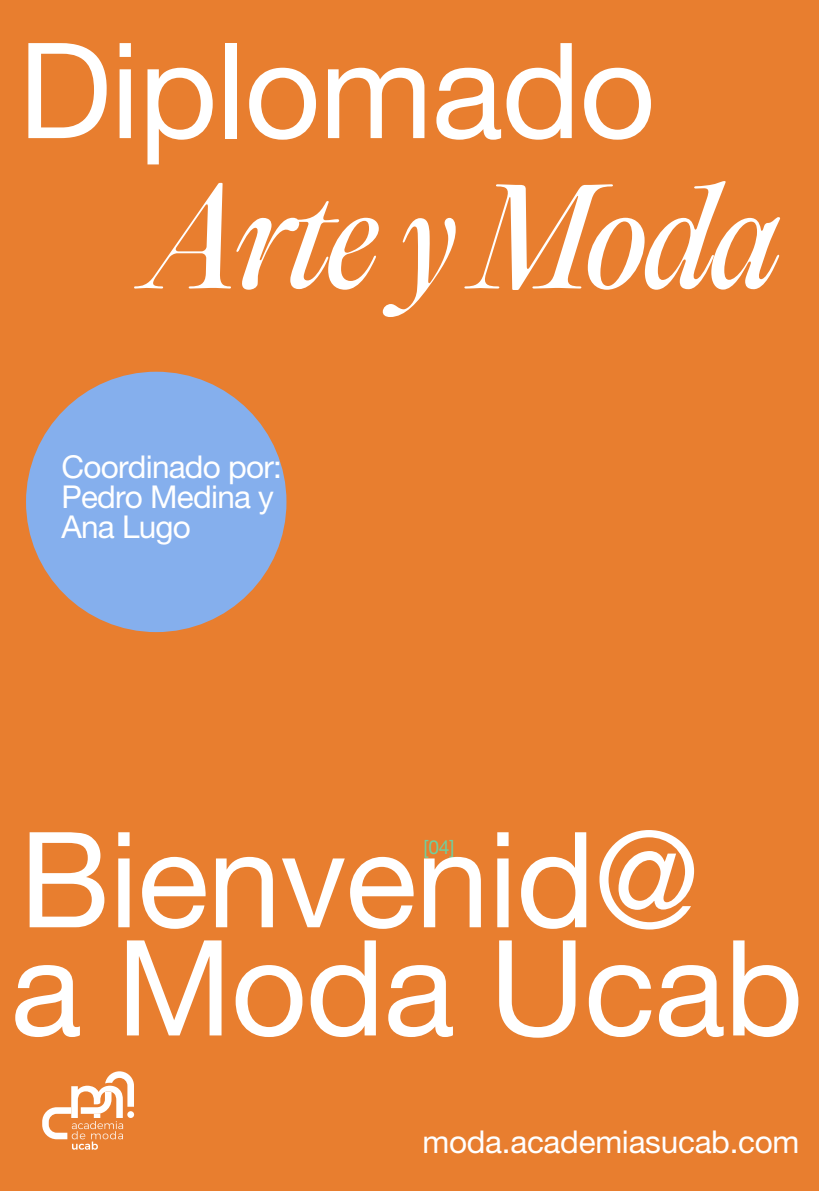
<style>
.page{position:relative;width:819px;height:1191px;background:#e87e2f}
.page>*{position:absolute;margin:0;border:0;box-sizing:border-box;transform-origin:0 0}
.t1{font:133px/108.1px "Helvetica Neue LT Std";letter-spacing:-.01em;color:#fff}
.t2{font:italic 128.62px "PP Editorial Old";letter-spacing:-.025em;color:#fff}
.t3{font:31.5px/29.8px "Helvetica Neue LT Std";letter-spacing:-.025em;color:#fff}
.t4{font:19.25px "Helvetica Neue LT Std";color:#6dd1a0}
</style>
<div class="page">
<svg style="left:42px;top:1071px;width:92px;height:78px"></svg>
<div style="left:26px;top:372px;width:260px;height:260px;background:#85afed;border-radius:50%"></div>
<h1 class="t1" style="left:18px;top:35px;width:639px">Diplomado</h1>
<h2 class="t2" style="left:146px;top:149px;width:635px">Arte y Moda</h2>
<p class="t3" style="left:61px;top:451px;width:222px">Coordinado por:<br>Pedro Medina y<br>Ana Lugo</p>
<h1 class="t1" style="left:10px;top:824px;width:794px">Bienvenid@<br>a Moda Ucab</h1>
<p class="t4" style="left:423px;top:835px;width:32px">[04]</p>
<p class="t3" style="left:422px;top:1126px;width:378px">moda.academiasucab.com</p>
</div>
